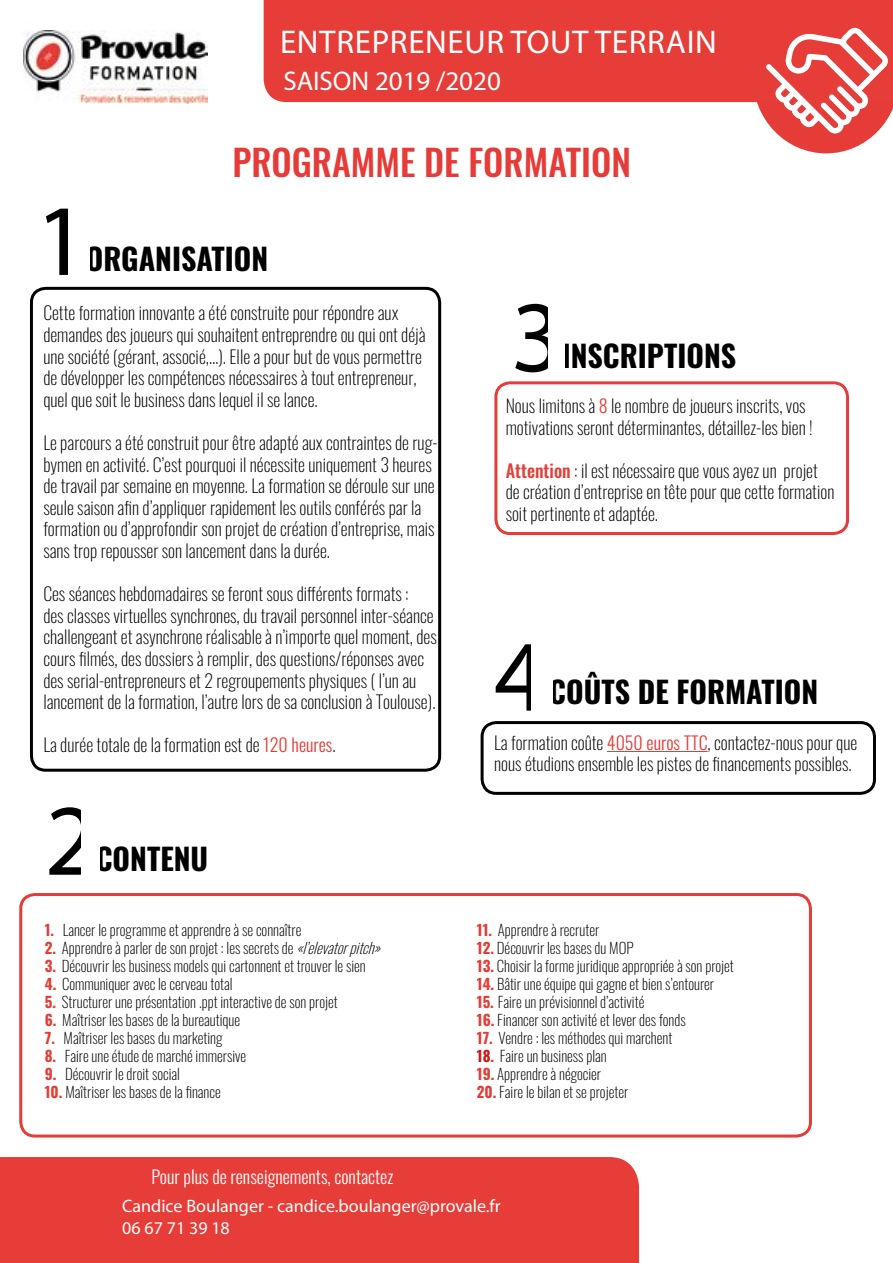
<style>
.page{position:relative;width:893px;height:1263px;background:#fff}
.page>*{position:absolute;margin:0;border:0;box-sizing:border-box;transform-origin:0 0}
.t1{font:102px "Myriad Pro";color:#000}
.t2{font:500 36px "Oswald";color:#e63b37}
.t3{font:33px "Myriad Pro";letter-spacing:.02em;color:#fff}
.t4{font:700 30px "Oswald";color:#000}
.t5{font:27px "Myriad Pro";color:#fff}
.t6{font:200 18px/21.6px "Oswald";color:#000}
.t7{font:18px/21.6px "Myriad Pro";color:#fff}
.t8{font:300 18px "Oswald";color:#fff}
.t9{font:200 15px "Oswald";color:#000}
.s1{font-weight:300;color:#e63d38}
.s2{font-weight:500;color:#e63d38}
.s3{font-weight:700;color:#e53c37}
.s4{font-style:italic}
.s5{font-weight:700;color:#cd171a}
</style>
<div class="page">
<div style="left:481px;top:721px;width:395px;height:74px;border:3px solid #000;border-radius:14px"></div>
<div style="left:494px;top:381px;width:355px;height:154px;border:3px solid #e53c37;border-radius:14px"></div>
<div style="left:30px;top:287px;width:411px;height:485px;border:3px solid #000;border-radius:14px"></div>
<div style="left:19px;top:893px;width:793px;height:244px;border:3px solid #e53c37;border-radius:14px"></div>
<div style="left:0;top:1157px;width:639px;height:106px;background:#e63d38"></div>
<div style="left:264px;top:0;width:629px;height:102px;background:#e63d38"></div>
<img style="left:23px;top:31px;width:185px;height:72px">
<svg style="left:753px;top:1px;width:140px;height:152px"></svg>
<hr style="left:607px;top:751px;width:101px;height:1px;background:#e63d38">
<h3 class="t3" style="left:280px;top:22px;width:438px">ENTREPRENEUR TOUT TERRAIN</h3>
<h3 class="t5" style="left:283px;top:64px;width:219px">SAISON 2019 /2020</h3>
<h1 class="t1" style="left:35px;top:178px;width:54px">1</h1>
<h2 class="t2" style="left:232px;top:144px;width:400px">PROGRAMME DE FORMATION</h2>
<h3 class="t4" style="left:86px;top:243px;width:184px">ORGANISATION</h3>
<p class="t6" style="left:43px;top:300px;width:384px">Cette formation innovante a été construite pour répondre aux demandes des joueurs qui souhaitent entreprendre ou qui ont déjà une société (gérant, associé,…). Elle a pour but de vous permettre de développer les compétences nécessaires à tout entrepreneur, quel que soit le business dans lequel il se lance.</p>
<p class="t6" style="left:43px;top:430px;width:396px">Le parcours a été construit pour être adapté aux contraintes de rug&shy;bymen en activité. C’est pourquoi il nécessite uniquement 3 heures de travail par semaine en moyenne. La formation se déroule sur une seule saison afin d’appliquer rapidement les outils conférés par la formation ou d’approfondir son projet de création d’entreprise, mais sans trop repousser son lancement dans la durée.</p>
<p class="t6" style="left:43px;top:581px;width:395px">Ces séances hebdomadaires se feront sous différents formats :<br>des classes virtuelles synchrones, du travail personnel inter-séance challengeant et asynchrone réalisable à n’importe quel moment, des cours filmés, des dossiers à remplir, des questions/réponses avec des serial-entrepreneurs et 2 regroupements physiques ( l’un au lancement de la formation, l’autre lors de sa conclusion à Toulouse).</p>
<p class="t6" style="left:43px;top:732px;width:294px">La durée totale de la formation est de <span class="s1">120 heures</span>.</p>
<h1 class="t1" style="left:45px;top:778px;width:54px">2</h1>
<h3 class="t4" style="left:96px;top:843px;width:114px">CONTENU</h3>
<h1 class="t1" style="left:511px;top:274px;width:54px">3</h1>
<h3 class="t4" style="left:562px;top:340px;width:176px">INSCRIPTIONS</h3>
<p class="t6" style="left:506px;top:393px;width:308px">Nous limitons à <span class="s1">8</span> le nombre de joueurs inscrits, vos motivations seront déterminantes, détaillez-les bien !</p>
<p class="t6" style="left:506px;top:457px;width:330px"><span class="s2">Attention</span> : il est nécessaire que vous ayez un projet de création d’entreprise en tête pour que cette formation soit pertinente et adaptée.</p>
<h1 class="t1" style="left:494px;top:613px;width:54px">4</h1>
<h3 class="t4" style="left:549px;top:676px;width:270px">COÛTS DE FORMATION</h3>
<p class="t6" style="left:494px;top:729px;width:365px">La formation coûte <span class="s1">4050 euros TTC</span>, contactez-nous pour que nous étudions ensemble les pistes de financements possibles.</p>
<p class="t9" style="left:45px;top:916px;width:258px"><span class="s3">1.</span> Lancer le programme et apprendre à se connaître</p>
<p class="t9" style="left:477px;top:916px;width:124px"><span class="s3">11.</span> Apprendre à recruter</p>
<p class="t9" style="left:45px;top:934px;width:343px"><span class="s3">2.</span> Apprendre à parler de son projet : les secrets de <span class="s4">«l’elevatorpitch»</span></p>
<p class="t9" style="left:477px;top:934px;width:158px"><span class="s3">12.</span> Découvrir les bases du MOP</p>
<p class="t9" style="left:45px;top:952px;width:322px"><span class="s3">3.</span> Découvrir les business models qui cartonnent et trouver le sien</p>
<p class="t9" style="left:477px;top:952px;width:259px"><span class="s3">13.</span> Choisir la forme juridique appropriée à son projet</p>
<p class="t9" style="left:45px;top:970px;width:189px"><span class="s3">4.</span> Communiquer avec le cerveau total</p>
<p class="t9" style="left:477px;top:970px;width:239px"><span class="s3">14.</span> Bâtir une équipe qui gagne et bien s’entourer</p>
<p class="t9" style="left:45px;top:988px;width:294px"><span class="s3">5.</span> Structurer une présentation .ppt interactive de son projet</p>
<p class="t9" style="left:477px;top:988px;width:169px"><span class="s3">15.</span> Faire un prévisionnel d’activité</p>
<p class="t9" style="left:45px;top:1006px;width:197px"><span class="s3">6.</span> Maîtriser les bases de la bureautique</p>
<p class="t9" style="left:477px;top:1006px;width:210px"><span class="s3">16.</span> Financer son activité et lever des fonds</p>
<p class="t9" style="left:45px;top:1024px;width:179px"><span class="s3">7.</span> Maîtriser les bases du marketing</p>
<p class="t9" style="left:477px;top:1024px;width:197px"><span class="s3">17.</span> Vendre : les méthodes qui marchent</p>
<p class="t9" style="left:45px;top:1042px;width:203px"><span class="s3">8.</span> Faire une étude de marché immersive</p>
<p class="t9" style="left:477px;top:1042px;width:131px"><span class="s5">18</span><span class="s3">.</span> Faire un business plan</p>
<p class="t9" style="left:45px;top:1060px;width:137px"><span class="s3">9.</span> Découvrir le droit social</p>
<p class="t9" style="left:477px;top:1060px;width:126px"><span class="s3">19.</span> Apprendre à négocier</p>
<p class="t9" style="left:45px;top:1078px;width:178px"><span class="s3">10.</span> Maîtriser les bases de la finance</p>
<p class="t9" style="left:477px;top:1078px;width:153px"><span class="s3">20.</span> Faire le bilan et se projeter</p>
<p class="t8" style="left:151px;top:1161px;width:243px">Pour plus de renseignements, contactez</p>
<p class="t7" style="left:122px;top:1195px;width:380px">Candice Boulanger - candice.boulanger@provale.fr<br>06 67 71 39 18</p>
</div>
